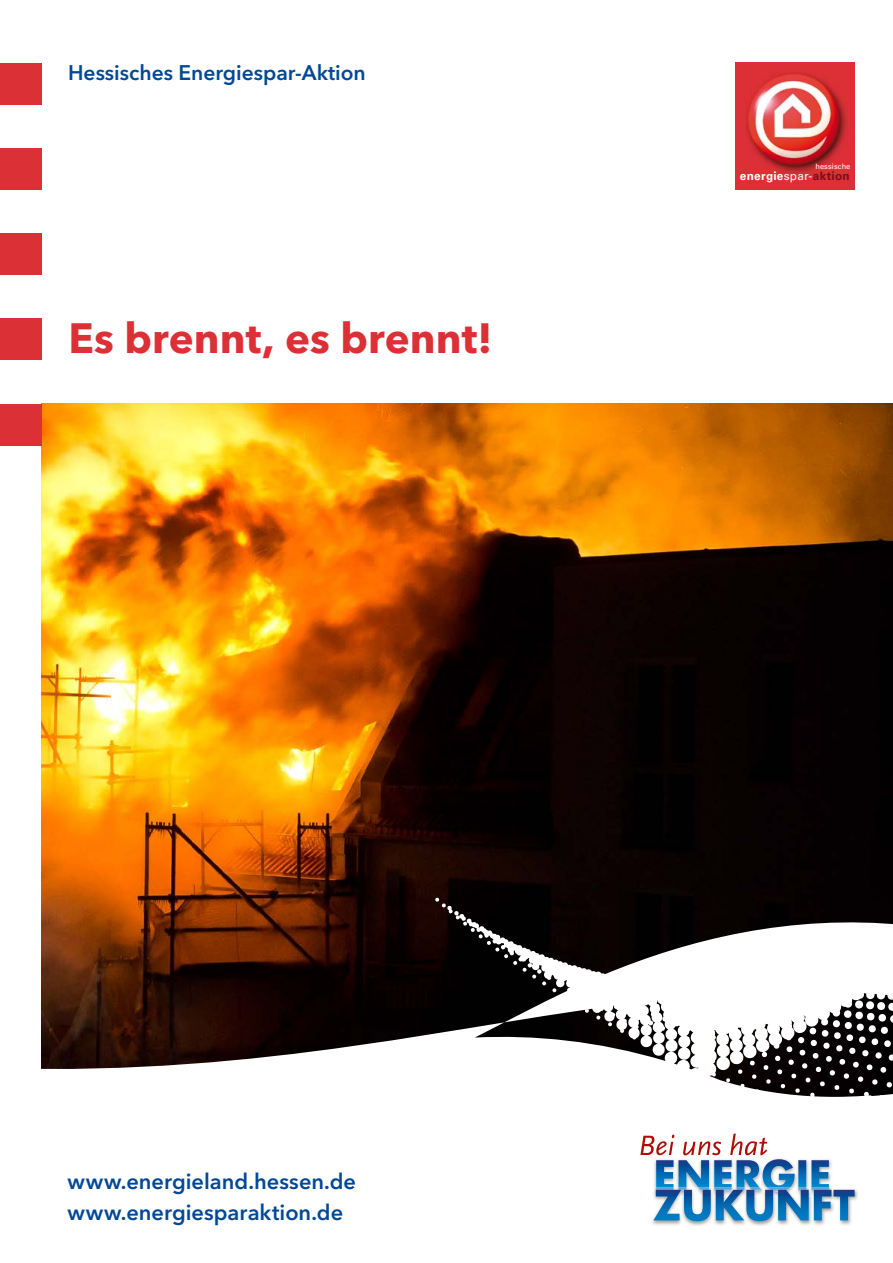
<style>
.page{position:relative;width:893px;height:1263px;background:#fff}
.page>*{position:absolute;margin:0;border:0;box-sizing:border-box;transform-origin:0 0}
.t1{font:700 42px "Avenir Next LT Pro";color:#db3036}
.t2{font:600 21.75px/31.5px "Avenir Next LT Pro";color:#004896}
.t3{font:600 21px "Avenir Next LT Pro";color:#004896}
.t4{font:700 11.85px "Univers";letter-spacing:.02em;color:#fff}
.t5{font:7.5px "Univers";letter-spacing:.005em;color:#fff}
.s1{font-weight:400}
.s2{color:#7a0d1c}
</style>
<div class="page">
<img style="left:41px;top:404px;width:852px;height:493px">
<svg style="left:41px;top:897px;width:852px;height:200px"></svg>
<img style="left:652px;top:1190px;width:206px;height:36px">
<svg style="left:640px;top:1133px;width:215px;height:88px"></svg>
<div style="left:0;top:64px;width:41px;height:41px;background:#db3036"></div>
<div style="left:0;top:149px;width:41px;height:41px;background:#db3036"></div>
<div style="left:0;top:234px;width:41px;height:41px;background:#db3036"></div>
<div style="left:0;top:319px;width:41px;height:41px;background:#db3036"></div>
<div style="left:0;top:404px;width:41px;height:41px;background:#db3036"></div>
<img style="left:735px;top:62px;width:120px;height:128px">
<p class="t3" style="left:68px;top:60px;width:299px">Hessisches Energiespar-Aktion</p>
<h1 class="t1" style="left:68px;top:312px;width:426px">Es brennt, es brennt!</h1>
<p class="t5" style="left:815px;top:162px;width:37px">hessische</p>
<p class="t4" style="left:740px;top:169px;width:111px">energie<span class="s1">spar-</span><span class="s2">aktion</span></p>
<p class="t2" style="left:67px;top:1165px;width:290px">www.energieland.hessen.de www.energiesparaktion.de</p>
</div>
